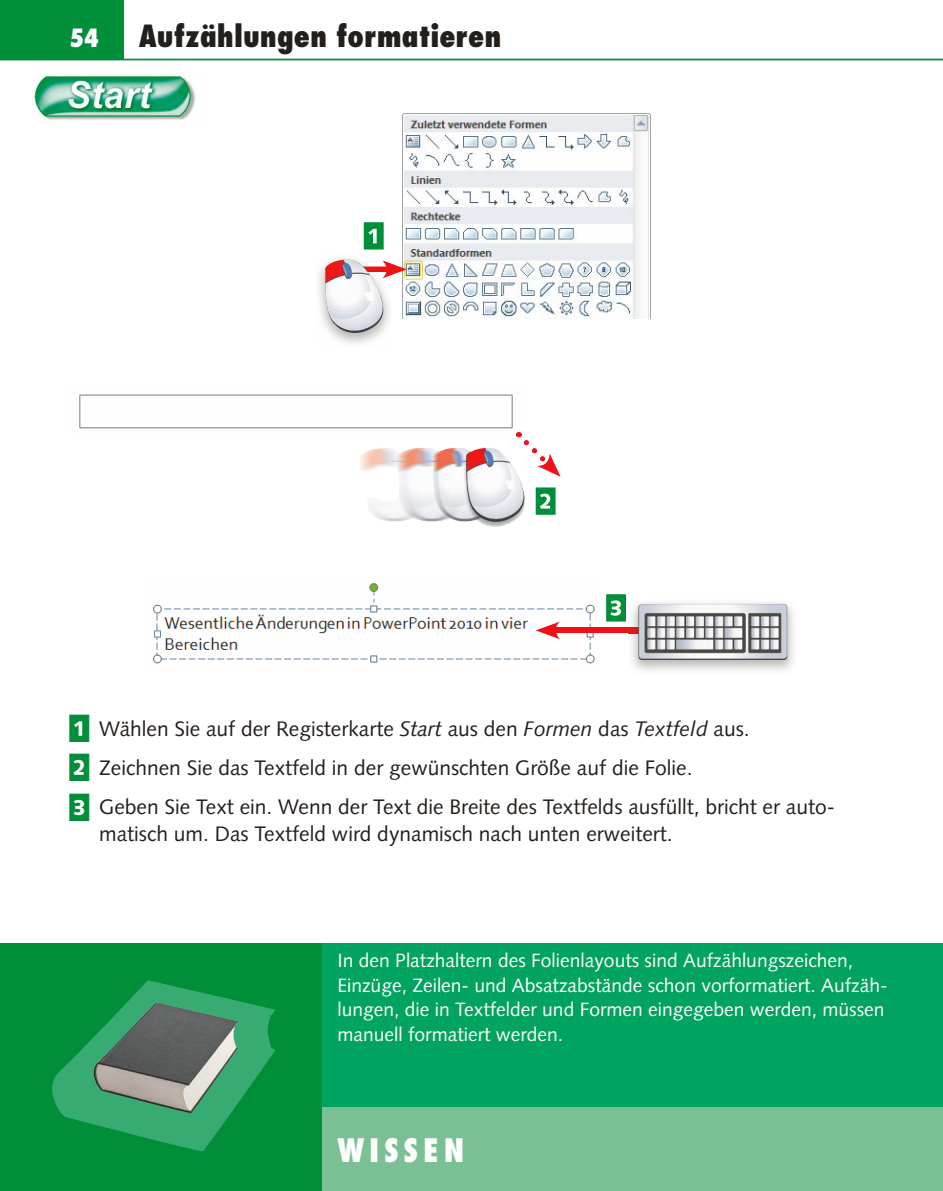
<style>
.page{position:relative;width:943px;height:1191px;background:#fff}
.page>*{position:absolute;margin:0;border:0;box-sizing:border-box;transform-origin:0 0}
.t1{font:800 condensed 31.5px "Futura";letter-spacing:.15em;color:#fefefe}
.t2{font:800 condensed 29.75px "Futura";color:#251f1b}
.t3{font:800 condensed 24.5px "Futura";color:#fefefe}
.t4{font:21px/39.4px "Syntax LT Std";color:#251f1b}
.t5{font:19.25px/24.5px "Syntax LT Std";color:#fefefe}
.s1{font-family:"Bfb numbers Normal";font-size:34.12px;color:#008e39}
.s2{font-style:italic}
</style>
<div class="page">
<div style="left:0;top:943px;width:322px;height:248px;background:#008e39"></div>
<div style="left:0;top:0;width:124px;height:60px;background:#008e39"></div>
<img style="left:52px;top:980px;width:223px;height:171px">
<img style="left:94px;top:1002px;width:144px;height:111px">
<hr style="left:0;top:59px;width:943px;height:1px;background:#008e39">
<div style="left:322px;top:1106px;width:621px;height:85px;background:#7ac094"></div>
<div style="left:322px;top:943px;width:621px;height:163px;background:#00a35f"></div>
<svg style="left:606px;top:594px;width:20px;height:27px"></svg>
<svg style="left:535px;top:487px;width:20px;height:28px"></svg>
<svg style="left:364px;top:222px;width:19px;height:27px"></svg>
<img style="left:153px;top:583px;width:447px;height:81px">
<img style="left:79px;top:394px;width:439px;height:43px">
<img style="left:402px;top:113px;width:249px;height:205px">
<div style="left:550px;top:628px;width:176px;height:5px;background:#ee1217"></div>
<svg style="left:535px;top:621px;width:25px;height:18px"></svg>
<img style="left:628px;top:602px;width:166px;height:70px">
<img style="left:628px;top:628px;width:10px;height:5px">
<img style="left:638px;top:604px;width:149px;height:56px">
<svg style="left:518px;top:432px;width:42px;height:45px"></svg>
<img style="left:360px;top:448px;width:127px;height:24px">
<svg style="left:393px;top:260px;width:14px;height:18px"></svg>
<img style="left:318px;top:258px;width:72px;height:86px">
<img style="left:382px;top:260px;width:11px;height:18px">
<img style="left:325px;top:259px;width:56px;height:74px">
<img style="left:33px;top:74px;width:163px;height:46px">
<p class="t3" style="left:69px;top:22px;width:31px">54</p>
<h2 class="t2" style="left:139px;top:17px;width:364px">aufzählungen formatieren</h2>
<p class="t4" style="left:69px;top:709px;width:767px"><span class="s1">A</span> Wählen Sie auf der Registerkarte <span class="s2">Start</span> aus den <span class="s2">Formen</span> das <span class="s2">Textfeld</span> aus.<br><span class="s1">B</span> Zeichnen Sie das Textfeld in der gewünschten Größe auf die Folie.<br><span class="s1">C</span> Geben Sie Text ein. Wenn der Text die Breite des Textfelds ausfüllt, bricht er auto-</p>
<p class="t4" style="left:99px;top:814px;width:575px">matisch um. Das Textfeld wird dynamisch nach unten erweitert.</p>
<p class="t5" style="left:337px;top:948px;width:551px">In den Platzhaltern des Folienlayouts sind Aufzählungszeichen, Einzüge, Zeilen- und Absatzabstände schon vorformatiert. Aufzäh&shy;lungen, die in Textfelder und Formen eingegeben werden, müssen manuell formatiert werden.</p>
<h1 class="t1" style="left:337px;top:1129px;width:128px">WiSSEn</h1>
</div>
